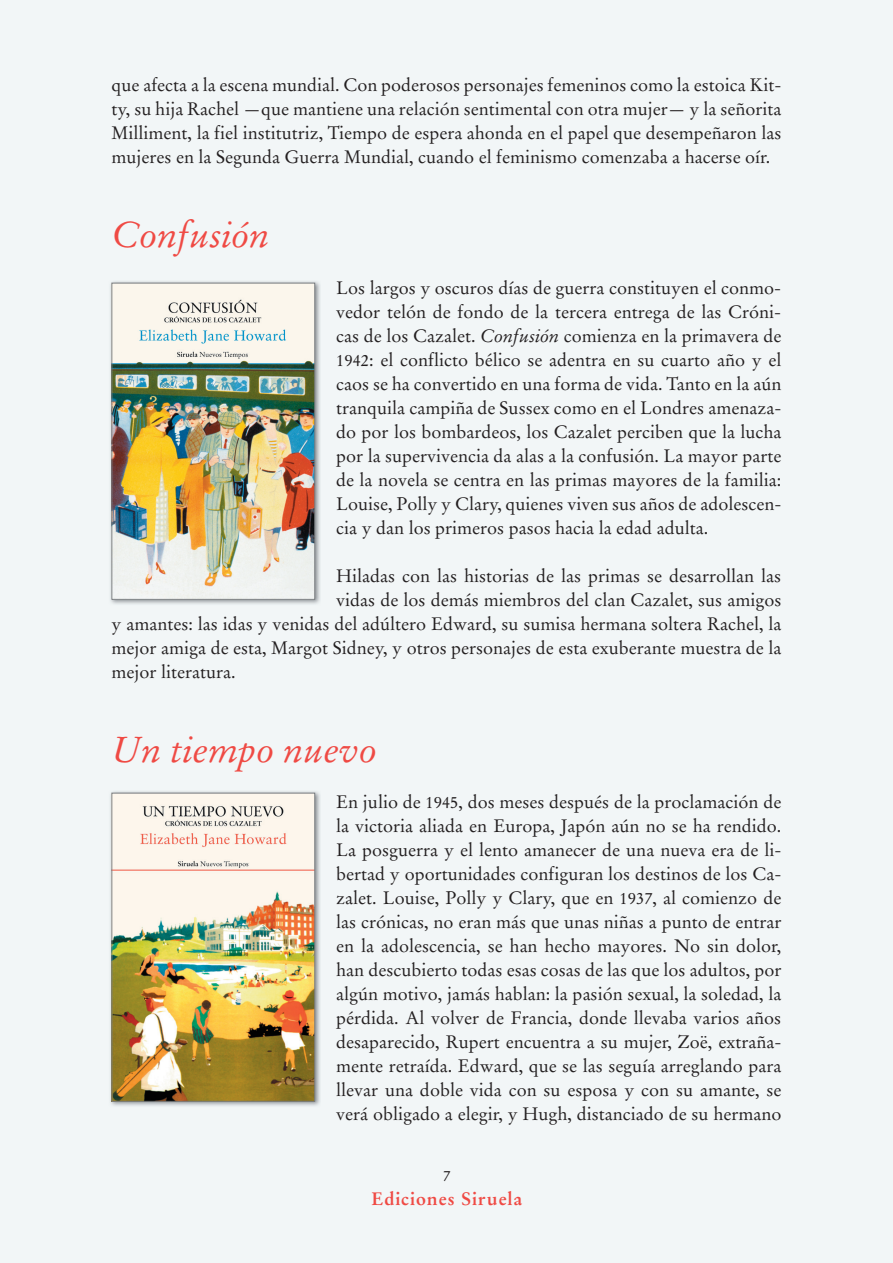
<style>
.page{position:relative;width:893px;height:1263px;background:#fff}
.page>*{position:absolute;margin:0;border:0;box-sizing:border-box;transform-origin:0 0}
.t1{font:italic 36px "Stempel Garamond LT Std";color:#ef4a44}
.t2{font:18px/24px "Stempel Garamond LT Std";color:#231f20;text-align:justify}
.t3{font:700 18px "Stempel Garamond LT Std";letter-spacing:.05em;color:#ef4a44}
.t4{font:15px "Stempel Garamond LT Std";color:#231f20}
.s1{font-style:italic}
.s2{font-size:16.5px}
</style>
<div class="page">
<div style="left:1px;top:1px;width:892px;height:1262px;background:#f2f6f7"></div>
<img style="left:110px;top:281px;width:210px;height:323px">
<img style="left:114px;top:285px;width:199px;height:313px">
<div style="left:112px;top:283px;width:203px;height:317px;border:1px solid #7a7e81"></div>
<img style="left:110px;top:791px;width:210px;height:315px">
<img style="left:114px;top:795px;width:199px;height:304px">
<div style="left:112px;top:793px;width:203px;height:308px;border:1px solid #7a7e81"></div>
<p class="t2" style="left:112px;top:73px;width:671px">que afecta a la escena mundial. Con poderosos personajes femeninos como la estoica Kit&shy;ty, su hija Rachel —que mantiene una relación sentimental con otra mujer— y la señorita Milliment, la fiel institutriz, Tiempo de espera ahonda en el papel que desempeñaron las mujeres en la Segunda Guerra Mundial, cuando el feminismo comenzaba a hacerse oír.</p>
<h1 class="t1" style="left:112px;top:213px;width:160px">Confusión</h1>
<p class="t2" style="left:336px;top:276px;width:447px">Los largos y oscuros días de guerra constituyen el conmo&shy;vedor telón de fondo de la tercera entrega de las Cróni&shy;cas de los Cazalet. <span class="s1">Confusión</span> comienza en la primavera de <span class="s2">1942</span>: el conflicto bélico se adentra en su cuarto año y el caos se ha convertido en una forma de vida. Tanto en la aún tranquila campiña de Sussex como en el Londres amenaza&shy;do por los bombardeos, los Cazalet perciben que la lucha por la supervivencia da alas a la confusión. La mayor parte de la novela se centra en las primas mayores de la familia:<br>Louise, Polly y Clary, quienes viven sus años de adolescen&shy;cia y dan los primeros pasos hacia la edad adulta.</p>
<p class="t2" style="left:336px;top:564px;width:447px">Hiladas con las historias de las primas se desarrollan las</p>
<p class="t2" style="left:336px;top:588px;width:447px">vidas de los demás miembros del clan Cazalet, sus amigos</p>
<p class="t2" style="left:112px;top:612px;width:671px">y amantes: las idas y venidas del adúltero Edward, su sumisa hermana soltera Rachel, la</p>
<p class="t2" style="left:112px;top:636px;width:671px">mejor amiga de esta, Margot Sidney, y otros personajes de esta exuberante muestra de la</p>
<p class="t2" style="left:112px;top:660px;width:125px">mejor literatura.</p>
<h1 class="t1" style="left:112px;top:727px;width:267px">Un tiempo nuevo</h1>
<p class="t2" style="left:336px;top:790px;width:447px">En julio de <span class="s2">1945</span>, dos meses después de la proclamación de la victoria aliada en Europa, Japón aún no se ha rendido.<br>La posguerra y el lento amanecer de una nueva era de li&shy;bertad y oportunidades configuran los destinos de los Ca&shy;zalet. Louise, Polly y Clary, que en <span class="s2">1937</span>, al comienzo de las crónicas, no eran más que unas niñas a punto de entrar en la adolescencia, se han hecho mayores. No sin dolor, han descubierto todas esas cosas de las que los adultos, por algún motivo, jamás hablan: la pasión sexual, la soledad, la pérdida. Al volver de Francia, donde llevaba varios años desaparecido, Rupert encuentra a su mujer, Zoë, extraña&shy;mente re traída. Edward, que se las seguía arreglando para llevar una doble vida con su esposa y con su amante, se verá obligado a elegir, y Hugh, distanciado de su hermano</p>
<p class="t4" style="left:443px;top:1166px;width:9px">7</p>
<p class="t3" style="left:372px;top:1187px;width:152px">Ediciones Siruela</p>
</div>
